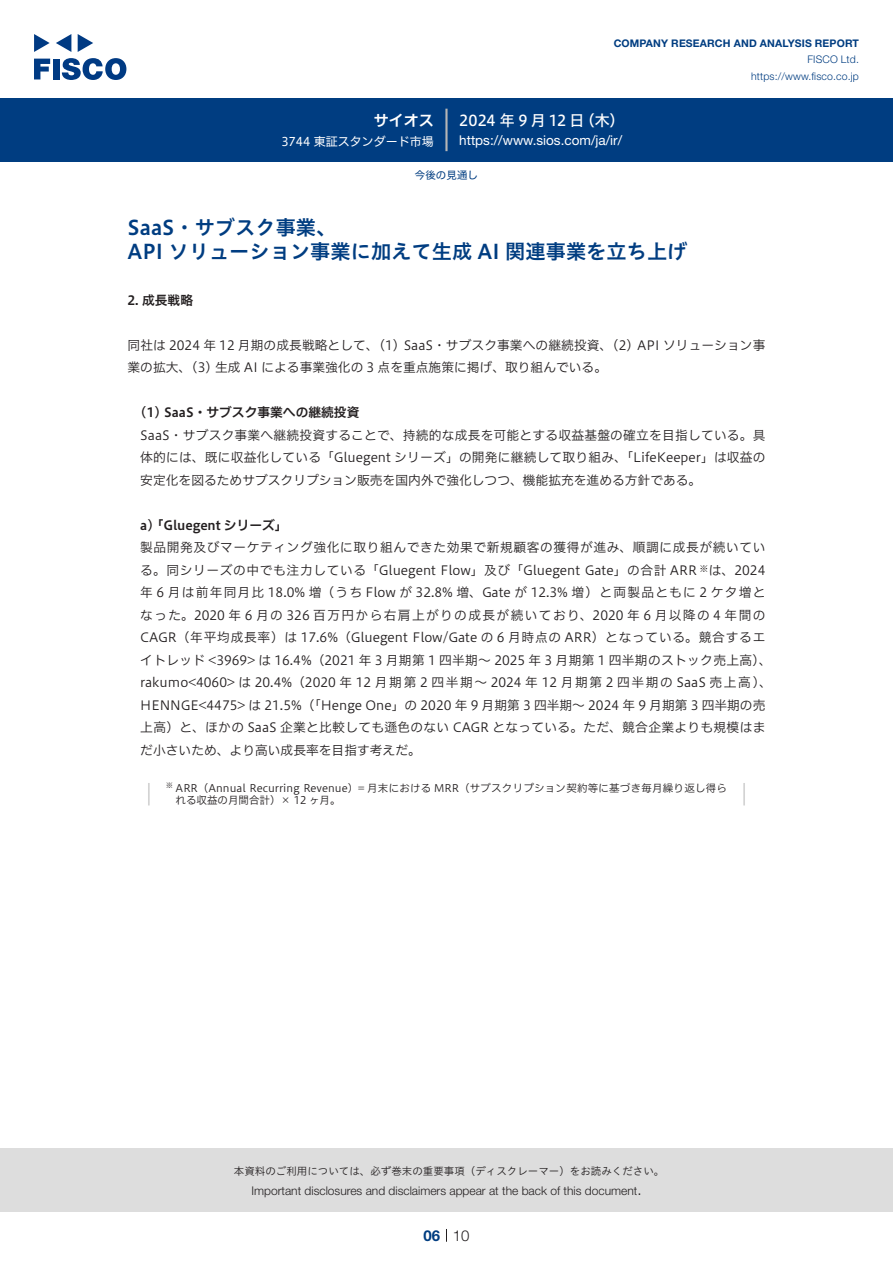
<style>
.page{position:relative;width:893px;height:1263px;background:#fff}
.page>*{position:absolute;margin:0;border:0;box-sizing:border-box;transform-origin:0 0}
.中タイトル{font:20.25px/24px "Hiragino UD Sans Std W6";color:#003d81}
.t1{font:15px "Hiragino UD Sans F Std N W5";color:#fff}
.t2{font:15px "Hiragino UD Sans F Std N W6";color:#fff}
.t3{font:300 15px "Helvetica Neue LT Std";color:#231f20}
.t4{font:700 15px "Helvetica Neue LT Std";color:#003d81}
.t5{font:13.5px "Helvetica Neue LT Std";color:#fff}
.本文3mm{font:12.75px/22.5px "Hiragino UD Sans F Std N W3";color:#231f20;text-align:justify}
.本文{font:12.75px/22.5px "Hiragino UD Sans F Std N W3";color:#231f20}
.本文3mm-2{font:12.75px/22.5px "Hiragino UD Sans F Std N W3";letter-spacing:.045em;color:#231f20;text-align:right}
.小タイトル3mm{font:12.75px "Hiragino UD Sans F Std N W6";color:#231f20}
.小タイトル{font:12.75px "Hiragino UD Sans F Std N W6";color:#231f20}
.t6{font:300 12px "Helvetica Neue LT Std";color:#231f20}
.t7{font:12px "Hiragino UD Sans F Std N W4";color:#fff}
.t8{font:10.5px "Hiragino UD Sans F Std N W3";letter-spacing:.02em;color:#231f20}
.t9{font:10.5px "Hiragino UD Sans Std W3";color:#231f20}
.t10{font:700 10.5px "Helvetica Neue LT Std";letter-spacing:.015em;color:#003d81}
.t11{font:300 10.5px/16.5px "Helvetica Neue LT Std";letter-spacing:.015em;color:#003d81;text-align:right}
.t12{font:10.5px "Hiragino UD Sans F Std N W3";color:#231f20}
.ヘッダー{font:10.5px "Hiragino UD Sans F Std N W4";color:#003d81}
.本文3mm-3{font:8.85px "Hiragino UD Sans F Std N W3";color:#231f20}
.t13{font:7.35px "Hiragino UD Sans F Std N W3";color:#231f20}
</style>
<div class="page">
<div style="left:0;top:1148px;width:893px;height:64px;background:#ddd"></div>
<svg style="left:34px;top:59px;width:16px;height:20px"></svg>
<div style="left:53px;top:59px;width:6px;height:20px;background:#003a83"></div>
<svg style="left:62px;top:58px;width:64px;height:22px"></svg>
<svg style="left:34px;top:34px;width:16px;height:18px"></svg>
<svg style="left:78px;top:34px;width:15px;height:18px"></svg>
<svg style="left:56px;top:34px;width:15px;height:18px"></svg>
<div style="left:0;top:98px;width:893px;height:64px;background:#003d81"></div>
<hr style="left:445px;top:109px;width:3px;height:42px;background:#b5b5b6">
<svg style="left:446px;top:1229px;width:1px;height:13px"></svg>
<hr style="left:148px;top:783px;width:2px;height:22px;background:#d3d3d3">
<hr style="left:743px;top:783px;width:2px;height:22px;background:#d3d3d3">
<p class="t2" style="left:374px;top:109px;width:62px">サイオス</p>
<p class="t7" style="left:281px;top:132px;width:154px">3744 東証スタンダード市場</p>
<p class="t10" style="left:614px;top:37px;width:247px">COMPANY RESEARCH AND ANALYSIS REPORT</p>
<p class="t11" style="left:751px;top:51px;width:109px">FISCO Ltd. https://www.fisco.co j p.</p>
<p class="t1" style="left:580px;top:109px;width:46px">（木(</p>
<p class="t1" style="left:459px;top:109px;width:127px">2024 年 9 月 12 日</p>
<p class="t5" style="left:459px;top:132px;width:164px">https://www.sios. c o m j a/ /i r/</p>
<p class="ヘッダー" style="left:415px;top:167px;width:64px">今後の見通し</p>
<p class="中タイトル" style="left:128px;top:214px;width:561px">SaaS・サブスク事業、<br>API ソリューション事業に加えて生成 AI 関連事業を立ち上げ</p>
<p class="小タイトル" style="left:128px;top:290px;width:67px">2. 成長戦略</p>
<p class="本文" style="left:128px;top:333px;width:639px">同社は 2024 年 12 月期の成長戦略として、(1) SaaS・サブスク事業への継続投資、(2) API ソリューション事業の拡大、(3) 生成 AI による事業強化の 3 点を重点施策に掲げ、取り組んでいる。</p>
<p class="小タイトル3mm" style="left:140px;top:403px;width:221px">1( ) SaaS・サブスク事業への継続投資</p>
<p class="本文3mm" style="left:140px;top:423px;width:627px">SaaS・サブスク事業へ継続投資することで、持続的な成長を可能とする収益基盤の確立を目指している。具体的には、既に収益化している「Gluegent シリーズ」の開発に継続して取り組み、「LifeKeeper」は収益の安定化を図るためサブスクリプション販売を国内外で強化しつつ、機能拡充を進める方針である。</p>
<p class="小タイトル3mm" style="left:140px;top:515px;width:149px">a) 「Gluegent シリーズ「</p>
<p class="本文3mm-2" style="left:140px;top:535px;width:627px">製品開発及びマーケティング強化に取り組んできた効果で新規顧客の獲得が進み、順調に成長が続いていは、2024</p>
<p class="本文3mm" style="left:140px;top:558px;width:633px;text-align:left">る。同シリーズの中でも注力している「Gluegent Flow」及び「Gluegent Gate」の合計 ARR<br>年 6 月は前年同月比 18.0% 増（うち Flow が 32.8% 増、Gate が 12.3% 増）と両製品ともに 2 ケタ増となった。2020 年 6 月の 326 百万円から右肩上がりの成長が続いており、2020 年 6 月以降の 4 年間のCAGR（年平均成長率）は 17.6%（Gluegent Flow/Gate の 6 月時点の ARR）となっている。競合するエイトレッド &lt;3969&gt; は 16.4%（2021 年 3 月期第 1 四半期～ 2025 年 3 月期第 1 四半期のストック売上高、( rakumo&lt;4060&gt; は 20.4%（2020 年 12 月期第 2 四半期～ 2024 年 12 月期第 2 四半期の SaaS 売上高 、( HENNGE&lt;4475&gt; は 21.5%（「Henge One」の 2020 年 9 月期第 3 四半期～ 2024 年 9 月期第 3 四半期の売上高）と、ほかの SaaS 企業と比較しても遜色のない CAGR となっている。ただ、競合企業よりも規模はまだ小さいため、より高い成長率を目指す考えだ。</p>
<p class="t8" style="left:176px;top:780px;width:553px">ARR（Annual Recurring Revenue）= 月末における MRR（サブスクリプション契約等に基づき毎月繰り返し得ら</p>
<p class="本文3mm-3" style="left:699px;top:562px;width:10px">※</p>
<p class="t13" style="left:166px;top:780px;width:9px">※</p>
<p class="t12" style="left:176px;top:792px;width:167px">れる収益の月間合計）× 12 ヶ月。</p>
<p class="t9" style="left:234px;top:1163px;width:432px">本資料のご利用については、必ず巻末の重要事項（ディスクレーマー）をお読みください。</p>
<p class="t3" style="left:637px;top:1180px;width:6px">.</p>
<p class="t6" style="left:251px;top:1183px;width:387px">Important disclosures and disclaimers appear at the back of this document</p>
<p class="t4" style="left:423px;top:1226px;width:18px">06</p>
<p class="t3" style="left:453px;top:1226px;width:18px">10</p>
</div>
